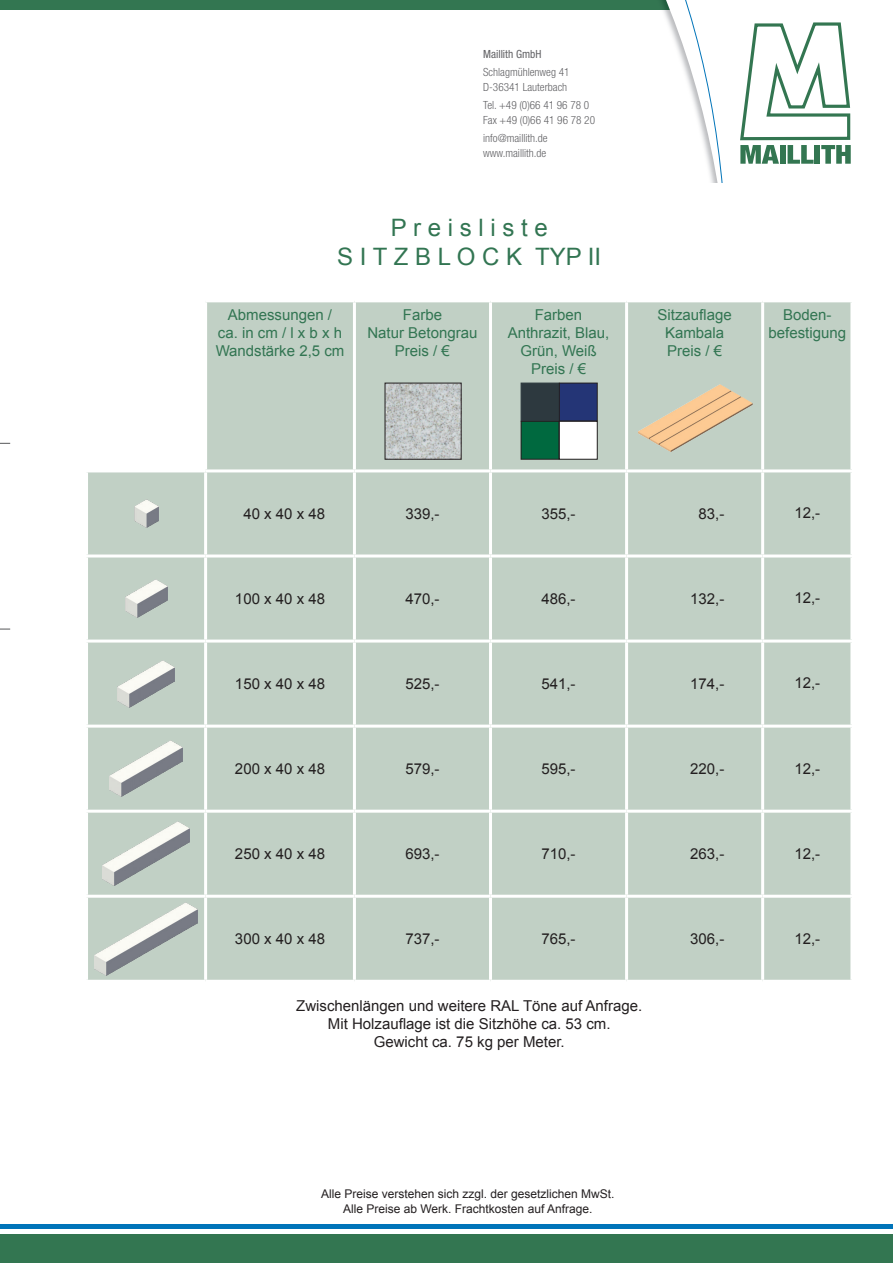
<style>
.page{position:relative;width:893px;height:1263px;background:#fff}
.page>*{position:absolute;margin:0;border:0;box-sizing:border-box;transform-origin:0 0}
.PREISLISTE{font:24px "Arial";color:#327552}
.Bezeichnung_mitte{font:15px/18px "Arial";color:#327552;text-align:center}
.Text_rechts{font:15px "Arial";color:#231f20}
.Hinweis{font:15px "Arial";color:#231f20}
.Text_links{font:15px "Arial";color:#231f20}
.Text_mitte{font:15px "Arial";color:#327552}
.t1{font:12px/14.4px "Arial";color:#231f20;text-align:center}
.t2{font:300 condensed 11.25px/15px "Helvetica Neue";color:#636366}
.t3{font:condensed 11.25px "Helvetica Neue";color:#636366}
</style>
<div class="page">
<svg style="left:0;top:0;width:795px;height:9px"></svg>
<svg style="left:89px;top:0;width:668px;height:183px"></svg>
<svg style="left:738px;top:21px;width:113px;height:143px"></svg>
<div style="left:0;top:1234px;width:893px;height:29px;background:#337651"></div>
<hr style="left:0;top:1225px;width:893px;height:4px;background:#0074b9">
<div style="left:88px;top:302px;width:762px;height:678px;background:#c1d0c5"></div>
<hr style="left:204px;top:302px;width:3px;height:167px;background:#fff">
<hr style="left:353px;top:302px;width:3px;height:167px;background:#fff">
<hr style="left:625px;top:302px;width:3px;height:167px;background:#fff">
<hr style="left:761px;top:302px;width:3px;height:167px;background:#fff">
<hr style="left:206px;top:469px;width:148px;height:3px;background:#fff">
<hr style="left:354px;top:469px;width:136px;height:3px;background:#fff">
<hr style="left:627px;top:469px;width:136px;height:3px;background:#fff">
<hr style="left:763px;top:469px;width:90px;height:3px;background:#fff">
<hr style="left:85px;top:469px;width:121px;height:3px;background:#fff">
<hr style="left:204px;top:472px;width:3px;height:82px;background:#fff">
<hr style="left:353px;top:472px;width:3px;height:82px;background:#fff">
<hr style="left:490px;top:469px;width:137px;height:3px;background:#fff">
<hr style="left:489px;top:472px;width:3px;height:82px;background:#fff">
<hr style="left:625px;top:472px;width:3px;height:82px;background:#fff">
<hr style="left:761px;top:472px;width:3px;height:82px;background:#fff">
<hr style="left:85px;top:554px;width:121px;height:3px;background:#fff">
<hr style="left:206px;top:554px;width:148px;height:3px;background:#fff">
<hr style="left:204px;top:557px;width:3px;height:82px;background:#fff">
<hr style="left:354px;top:554px;width:136px;height:3px;background:#fff">
<hr style="left:353px;top:557px;width:3px;height:82px;background:#fff">
<hr style="left:490px;top:554px;width:137px;height:3px;background:#fff">
<hr style="left:489px;top:557px;width:3px;height:82px;background:#fff">
<hr style="left:627px;top:554px;width:136px;height:3px;background:#fff">
<hr style="left:625px;top:557px;width:3px;height:82px;background:#fff">
<hr style="left:763px;top:554px;width:90px;height:3px;background:#fff">
<hr style="left:761px;top:557px;width:3px;height:82px;background:#fff">
<hr style="left:85px;top:639px;width:121px;height:3px;background:#fff">
<hr style="left:206px;top:639px;width:148px;height:3px;background:#fff">
<hr style="left:204px;top:642px;width:3px;height:83px;background:#fff">
<hr style="left:354px;top:639px;width:136px;height:3px;background:#fff">
<hr style="left:353px;top:642px;width:3px;height:83px;background:#fff">
<hr style="left:490px;top:639px;width:137px;height:3px;background:#fff">
<hr style="left:489px;top:642px;width:3px;height:83px;background:#fff">
<hr style="left:627px;top:639px;width:136px;height:3px;background:#fff">
<hr style="left:625px;top:642px;width:3px;height:83px;background:#fff">
<hr style="left:763px;top:639px;width:90px;height:3px;background:#fff">
<hr style="left:761px;top:642px;width:3px;height:83px;background:#fff">
<hr style="left:85px;top:725px;width:121px;height:3px;background:#fff">
<hr style="left:206px;top:725px;width:148px;height:3px;background:#fff">
<hr style="left:204px;top:728px;width:3px;height:82px;background:#fff">
<hr style="left:354px;top:725px;width:136px;height:3px;background:#fff">
<hr style="left:353px;top:728px;width:3px;height:82px;background:#fff">
<hr style="left:490px;top:725px;width:137px;height:3px;background:#fff">
<hr style="left:489px;top:728px;width:3px;height:82px;background:#fff">
<hr style="left:627px;top:725px;width:136px;height:3px;background:#fff">
<hr style="left:625px;top:728px;width:3px;height:82px;background:#fff">
<hr style="left:763px;top:725px;width:90px;height:3px;background:#fff">
<hr style="left:761px;top:728px;width:3px;height:82px;background:#fff">
<hr style="left:85px;top:810px;width:121px;height:3px;background:#fff">
<hr style="left:206px;top:810px;width:148px;height:3px;background:#fff">
<hr style="left:204px;top:813px;width:3px;height:82px;background:#fff">
<hr style="left:354px;top:810px;width:136px;height:3px;background:#fff">
<hr style="left:353px;top:813px;width:3px;height:82px;background:#fff">
<hr style="left:490px;top:810px;width:137px;height:3px;background:#fff">
<hr style="left:489px;top:813px;width:3px;height:82px;background:#fff">
<hr style="left:627px;top:810px;width:136px;height:3px;background:#fff">
<hr style="left:625px;top:813px;width:3px;height:82px;background:#fff">
<hr style="left:763px;top:810px;width:90px;height:3px;background:#fff">
<hr style="left:761px;top:813px;width:3px;height:82px;background:#fff">
<hr style="left:85px;top:895px;width:121px;height:3px;background:#fff">
<hr style="left:206px;top:895px;width:148px;height:3px;background:#fff">
<hr style="left:204px;top:898px;width:3px;height:82px;background:#fff">
<hr style="left:354px;top:895px;width:136px;height:3px;background:#fff">
<hr style="left:353px;top:898px;width:3px;height:82px;background:#fff">
<hr style="left:490px;top:895px;width:137px;height:3px;background:#fff">
<hr style="left:489px;top:898px;width:3px;height:82px;background:#fff">
<hr style="left:627px;top:895px;width:136px;height:3px;background:#fff">
<hr style="left:625px;top:898px;width:3px;height:82px;background:#fff">
<hr style="left:763px;top:895px;width:90px;height:3px;background:#fff">
<hr style="left:761px;top:898px;width:3px;height:82px;background:#fff">
<hr style="left:489px;top:302px;width:3px;height:167px;background:#fff">
<img style="left:134px;top:500px;width:24px;height:27px">
<img style="left:125px;top:579px;width:42px;height:39px">
<img style="left:118px;top:660px;width:57px;height:47px">
<img style="left:110px;top:741px;width:72px;height:55px">
<img style="left:102px;top:822px;width:88px;height:64px">
<img style="left:95px;top:902px;width:102px;height:73px">
<img style="left:387px;top:385px;width:72px;height:72px">
<div style="left:521px;top:383px;width:38px;height:38px;background:#2d393f"></div>
<div style="left:559px;top:383px;width:38px;height:38px;background:#243576"></div>
<div style="left:559px;top:383px;width:38px;height:38px;border:1px solid #231f20"></div>
<div style="left:521px;top:421px;width:38px;height:38px;background:#00693f"></div>
<div style="left:521px;top:421px;width:38px;height:38px;border:1px solid #231f20"></div>
<div style="left:559px;top:421px;width:38px;height:38px;background:#fff"></div>
<div style="left:559px;top:421px;width:38px;height:38px;border:1px solid #231f20"></div>
<img style="left:638px;top:384px;width:115px;height:68px">
<p class="t3" style="left:483px;top:48px;width:60px">Maillith GmbH</p>
<p class="t2" style="left:483px;top:65px;width:88px">Schlagmühlenweg 41<br>D-36341 Lauterbach</p>
<p class="t2" style="left:483px;top:98px;width:113px">Tel. +49 (0)66 41 96 78 0<br>Fax +49 (0)66 41 96 78 20</p>
<p class="t2" style="left:483px;top:131px;width:66px">info@maillith.de www.maillith.de</p>
<p class="PREISLISTE" style="left:391px;top:212px;width:158px">P r e i s l i s t e</p>
<p class="PREISLISTE" style="left:337px;top:241px;width:266px">S I T Z B L O C K TYP II</p>
<p class="Bezeichnung_mitte" style="left:228px;top:306px;width:106px">Abmessungen /</p>
<p class="Bezeichnung_mitte" style="left:218px;top:324px;width:126px">ca. in cm / l x b x h</p>
<p class="Bezeichnung_mitte" style="left:216px;top:342px;width:130px">Wandstärke 2,5 cm</p>
<p class="Bezeichnung_mitte" style="left:403px;top:306px;width:41px">Farbe</p>
<p class="Text_mitte" style="left:367px;top:323px;width:112px">Natur Betongrau</p>
<p class="Bezeichnung_mitte" style="left:395px;top:342px;width:57px">Preis / €</p>
<p class="Bezeichnung_mitte" style="left:535px;top:306px;width:49px">Farben</p>
<p class="Bezeichnung_mitte" style="left:508px;top:324px;width:103px">Anthrazit, Blau,<br>Grün, Weiß</p>
<p class="Bezeichnung_mitte" style="left:531px;top:360px;width:57px">Preis / €</p>
<p class="Bezeichnung_mitte" style="left:657px;top:306px;width:76px">Sitzauflage</p>
<p class="Bezeichnung_mitte" style="left:665px;top:324px;width:61px">Kambala</p>
<p class="Bezeichnung_mitte" style="left:667px;top:342px;width:57px">Preis / €</p>
<p class="Bezeichnung_mitte" style="left:783px;top:306px;width:50px">Boden-</p>
<p class="Bezeichnung_mitte" style="left:768px;top:324px;width:79px">befestigung</p>
<p class="Text_links" style="left:243px;top:504px;width:83px">40 x 40 x 48</p>
<p class="Text_rechts" style="left:405px;top:504px;width:36px">339,-</p>
<p class="Text_rechts" style="left:541px;top:504px;width:36px">355,-</p>
<p class="Text_rechts" style="left:698px;top:504px;width:27px">83,-</p>
<p class="Text_rechts" style="left:794px;top:502px;width:27px">12,-</p>
<p class="Text_links" style="left:235px;top:589px;width:92px">100 x 40 x 48</p>
<p class="Text_rechts" style="left:405px;top:589px;width:36px">470,-</p>
<p class="Text_rechts" style="left:541px;top:589px;width:36px">486,-</p>
<p class="Text_rechts" style="left:690px;top:589px;width:36px">132,-</p>
<p class="Text_rechts" style="left:794px;top:587px;width:27px">12,-</p>
<p class="Text_links" style="left:235px;top:674px;width:92px">150 x 40 x 48</p>
<p class="Text_rechts" style="left:405px;top:674px;width:36px">525,-</p>
<p class="Text_rechts" style="left:541px;top:674px;width:36px">541,-</p>
<p class="Text_rechts" style="left:690px;top:674px;width:36px">174,-</p>
<p class="Text_rechts" style="left:794px;top:672px;width:27px">12,-</p>
<p class="Text_links" style="left:235px;top:759px;width:92px">200 x 40 x 48</p>
<p class="Text_rechts" style="left:405px;top:759px;width:36px">579,-</p>
<p class="Text_rechts" style="left:541px;top:759px;width:36px">595,-</p>
<p class="Text_rechts" style="left:690px;top:759px;width:36px">220,-</p>
<p class="Text_rechts" style="left:794px;top:759px;width:27px">12,-</p>
<p class="Text_links" style="left:235px;top:844px;width:92px">250 x 40 x 48</p>
<p class="Text_rechts" style="left:405px;top:844px;width:36px">693,-</p>
<p class="Text_rechts" style="left:541px;top:844px;width:36px">710,-</p>
<p class="Text_rechts" style="left:690px;top:844px;width:36px">263,-</p>
<p class="Text_rechts" style="left:794px;top:844px;width:27px">12,-</p>
<p class="Text_links" style="left:235px;top:929px;width:92px">300 x 40 x 48</p>
<p class="Text_rechts" style="left:405px;top:929px;width:36px">737,-</p>
<p class="Text_rechts" style="left:541px;top:929px;width:36px">765,-</p>
<p class="Text_rechts" style="left:690px;top:929px;width:36px">306,-</p>
<p class="Text_rechts" style="left:794px;top:929px;width:27px">12,-</p>
<p class="Hinweis" style="left:296px;top:996px;width:348px">Zwischenlängen und weitere RAL Töne auf Anfrage.</p>
<p class="Hinweis" style="left:328px;top:1014px;width:284px">Mit Holzauflage ist die Sitzhöhe ca. 53 cm.</p>
<p class="Hinweis" style="left:374px;top:1032px;width:192px">Gewicht ca. 75 kg per Meter.</p>
<p class="t1" style="left:321px;top:1187px;width:295px">Alle Preise verstehen sich zzgl. der gesetzlichen MwSt.<br>Alle Preise ab Werk. Frachtkosten auf Anfrage.</p>
</div>
